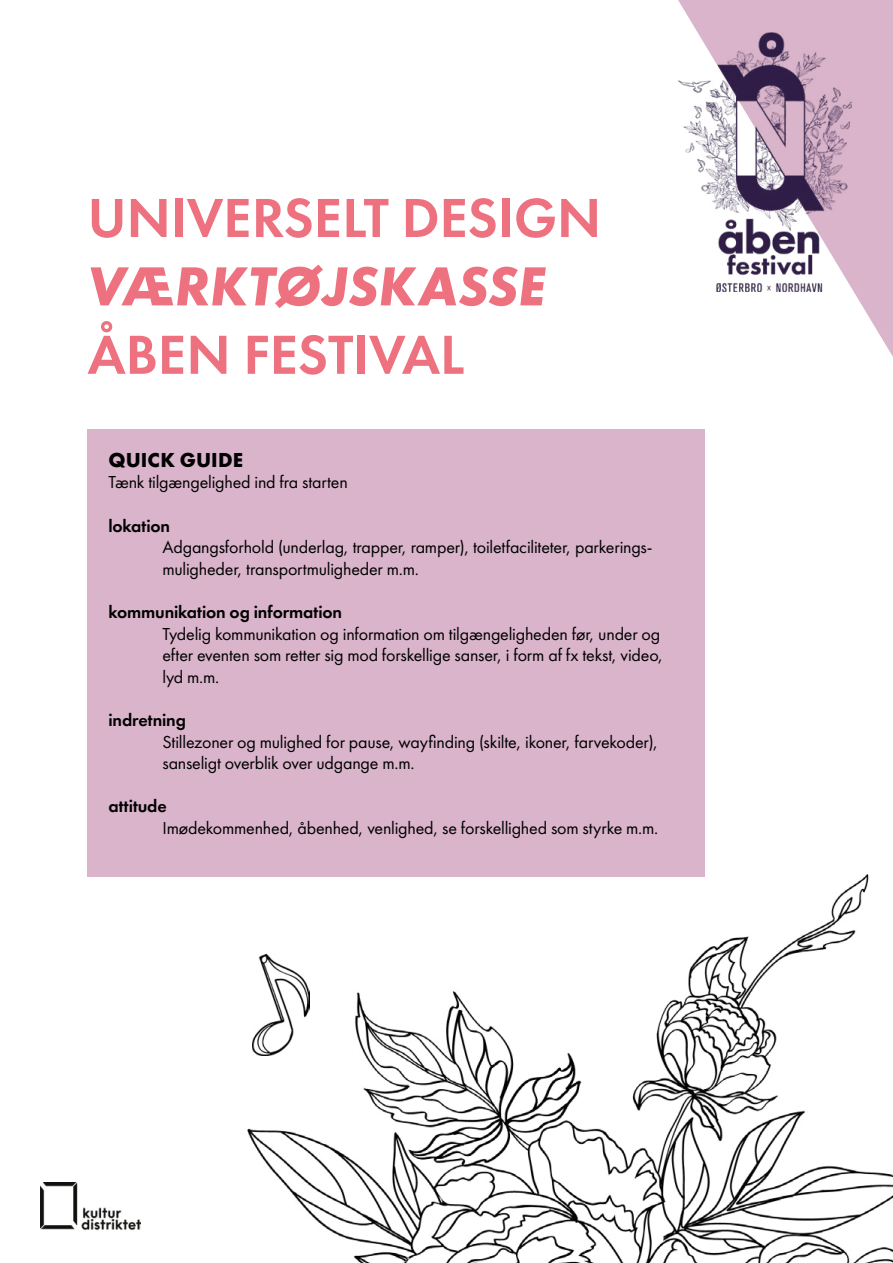
<style>
.page{position:relative;width:893px;height:1263px;background:#fff}
.page>*{position:absolute;margin:0;border:0;box-sizing:border-box;transform-origin:0 0}
.t1{font:600 57px "Futura PT";letter-spacing:-.005em;color:#ee7180}
.t2{font:italic 700 57px "Futura PT";letter-spacing:-.005em;color:#ee7180}
.t3{font:700 21px "Futura PT";letter-spacing:.005em;color:#000}
.t4{font:18px/21.6px "Futura PT";letter-spacing:-.01em;color:#000}
.t5{font:600 18px "Futura PT";letter-spacing:-.01em;color:#000}
</style>
<div class="page">
<svg style="left:678px;top:0;width:215px;height:357px;fill:#d9b4cb"></svg>
<img style="left:679px;top:33px;width:172px;height:258px">
<div style="left:87px;top:429px;width:618px;height:448px;background:#d9b4cb"></div>
<img style="left:247px;top:875px;width:646px;height:388px">
<img style="left:252px;top:955px;width:58px;height:101px">
<img style="left:40px;top:1182px;width:101px;height:49px">
<h1 class="t1" style="left:87px;top:181px;width:515px">UNIVERSELT DESIGN</h1>
<h1 class="t2" style="left:87px;top:249px;width:459px">VÆRKTØJSKASSE</h1>
<h1 class="t1" style="left:87px;top:318px;width:378px">ÅBEN FESTIVAL</h1>
<p class="t3" style="left:109px;top:446px;width:136px">QUICK GUIDE</p>
<p class="t4" style="left:108px;top:471px;width:241px">Tænk tilgængelighed ind fra starten</p>
<p class="t5" style="left:108px;top:514px;width:63px">lokation</p>
<p class="t4" style="left:162px;top:536px;width:492px">Adgangsforhold (underlag, trapper, ramper), toiletfaciliteter, parkerings&shy;muligheder, transportmuligheder m.m.</p>
<p class="t5" style="left:108px;top:600px;width:235px">kommunikation og information</p>
<p class="t4" style="left:162px;top:623px;width:502px">Tydelig kommunikation og information om tilgængeligheden før, under og efter eventen som retter sig mod forskellige sanser, i form af fx tekst, video, lyd m.m.</p>
<p class="t5" style="left:108px;top:708px;width:79px">indretning</p>
<p class="t4" style="left:162px;top:731px;width:497px">Stillezoner og mulighed for pause, wayfinding (skilte, ikoner, farvekoder), sanseligt overblik over udgange m.m.</p>
<p class="t5" style="left:108px;top:795px;width:60px">attitude</p>
<p class="t4" style="left:162px;top:817px;width:497px">Imødekommenhed, åbenhed, venlighed, se forskellighed som styrke m.m.</p>
</div>
